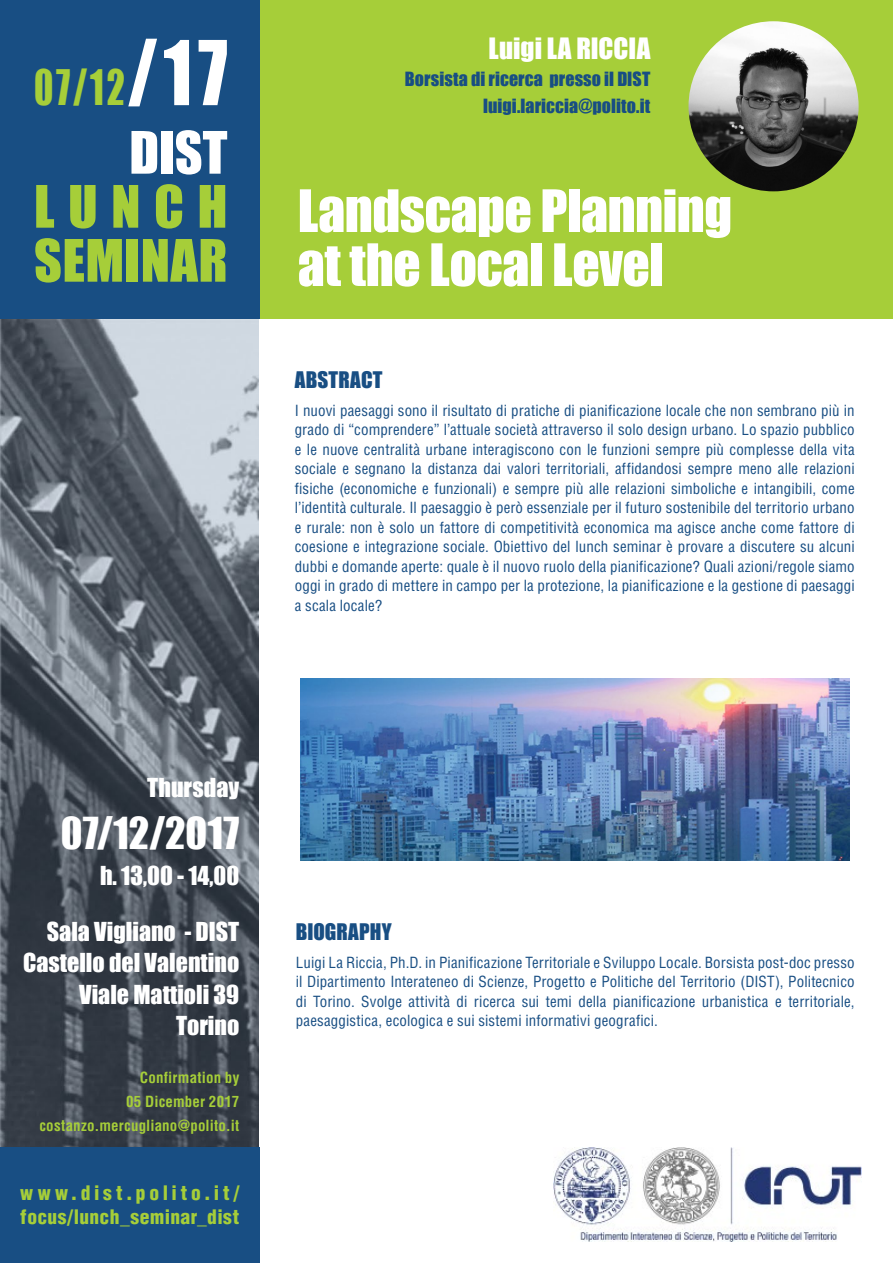
<style>
.page{position:relative;width:893px;height:1263px;background:#fff}
.page>*{position:absolute;margin:0;border:0;box-sizing:border-box;transform-origin:0 0}
.t1{font:54px/54px "Impact";letter-spacing:-.01em;color:#fff}
.t2{font:54px/54px "Impact";letter-spacing:.01em;color:#a6ce39}
.t3{font:45px "Impact";color:#a6ce39;scale:.8 1}
.t4{font:40.5px "Impact";letter-spacing:.01em;color:#fff}
.t5{font:27px "Impact";color:#fff}
.t6{font:24px/31.5px "Impact";color:#fff;text-align:right}
.t7{font:21px "Impact";letter-spacing:.01em;color:#184e83}
.t8{font:900 condensed 19.5px/24px "Helvetica";letter-spacing:.03em;color:#a6ce39}
.t9{font:18px/27px "Impact";letter-spacing:.005em;color:#184e83;text-align:right}
.t10{font:condensed 15px/19.5px "Helvetica";letter-spacing:.01em;color:#184e83;text-align:justify}
.t11{font:700 condensed 15px/24px "Helvetica";letter-spacing:.01em;color:#a6ce39;text-align:right}
.s1{font-size:82.5px;color:#fff}
</style>
<div class="page">
<img style="left:300px;top:678px;width:549px;height:182px">
<div style="left:260px;top:0;width:633px;height:319px;background:#a6ce39"></div>
<img style="left:0;top:319px;width:259px;height:828px">
<div style="left:0;top:0;width:259px;height:319px;background:#184e83"></div>
<img style="left:553px;top:1147px;width:309px;height:95px">
<img style="left:688px;top:21px;width:171px;height:170px;border-radius:85px">
<div style="left:0;top:1147px;width:259px;height:115px;background:#184e83"></div>
<h3 class="t5" style="left:488px;top:27px;width:163px">Luigi LA RICCIA</h3>
<p class="t9" style="left:405px;top:65px;width:247px">Borsista di ricerca presso il DIST luigi.lariccia@polito.it</p>
<h2 class="t3" style="left:34px;top:53px;width:243px">07/12<span class="s1">/17</span></h2>
<h1 class="t1" style="left:129px;top:124px;width:100px">DIST</h1>
<h1 class="t2" style="left:34px;top:178px;width:195px">LUNCH<br>SEMINAR</h1>
<h1 class="t1" style="left:298px;top:182px;width:436px">Landscape Planning at the Local Level</h1>
<h3 class="t7" style="left:295px;top:363px;width:89px">ABSTRACT</h3>
<p class="t10" style="left:295px;top:400px;width:561px">I nuovi paesaggi sono il risultato di pratiche di pianificazione locale che non sembrano più in grado di “comprendere” l’attuale società attraverso il solo design urbano. Lo spazio pubblico e le nuove centralità urbane interagiscono con le funzioni sempre più complesse della vita sociale e segnano la distanza dai valori territoriali, affidandosi sempre meno alle relazioni fisiche (economiche e funzionali) e sempre più alle relazioni simboliche e intangibili, come l’identità culturale. Il paesaggio è però essenziale per il futuro sostenibile del territorio urbano e rurale: non è solo un fattore di competitività economica ma agisce anche come fattore di coesione e integrazione sociale. Obiettivo del lunch seminar è provare a discutere su alcuni dubbi e domande aperte: quale è il nuovo ruolo della pianificazione? Quali azioni/regole siamo oggi in grado di mettere in campo per la protezione, la pianificazione e la gestione di paesaggi a scala locale?</p>
<h3 class="t6" style="left:147px;top:771px;width:94px">Thursday</h3>
<h3 class="t4" style="left:61px;top:802px;width:180px">07/12/2017</h3>
<h3 class="t6" style="left:100px;top:859px;width:141px">h. 13,00 - 14,00</h3>
<h3 class="t6" style="left:23px;top:915px;width:218px">Sala Vigliano - DIST<br>Castello del Valentino<br>Viale Mattioli 39<br>Torino</h3>
<p class="t11" style="left:39px;top:1065px;width:201px">Confirmation by<br>05 Dicember 2017 costanzo.mercugliano@polito.it</p>
<h3 class="t8" style="left:20px;top:1181px;width:220px">www.dist.polito.it/ focus/lunch_seminar_dist</h3>
<h3 class="t7" style="left:296px;top:915px;width:97px">BIOGRAPHY</h3>
<p class="t10" style="left:296px;top:952px;width:560px">Luigi La Riccia, Ph.D. in Pianificazione Territoriale e Sviluppo Locale. Borsista post-doc presso il Dipartimento Interateneo di Scienze, Progetto e Politiche del Territorio (DIST), Politecnico di Torino. Svolge attività di ricerca sui temi della pianificazione urbanistica e territoriale, paesaggistica, ecologica e sui sistemi informativi geografici.</p>
</div>
